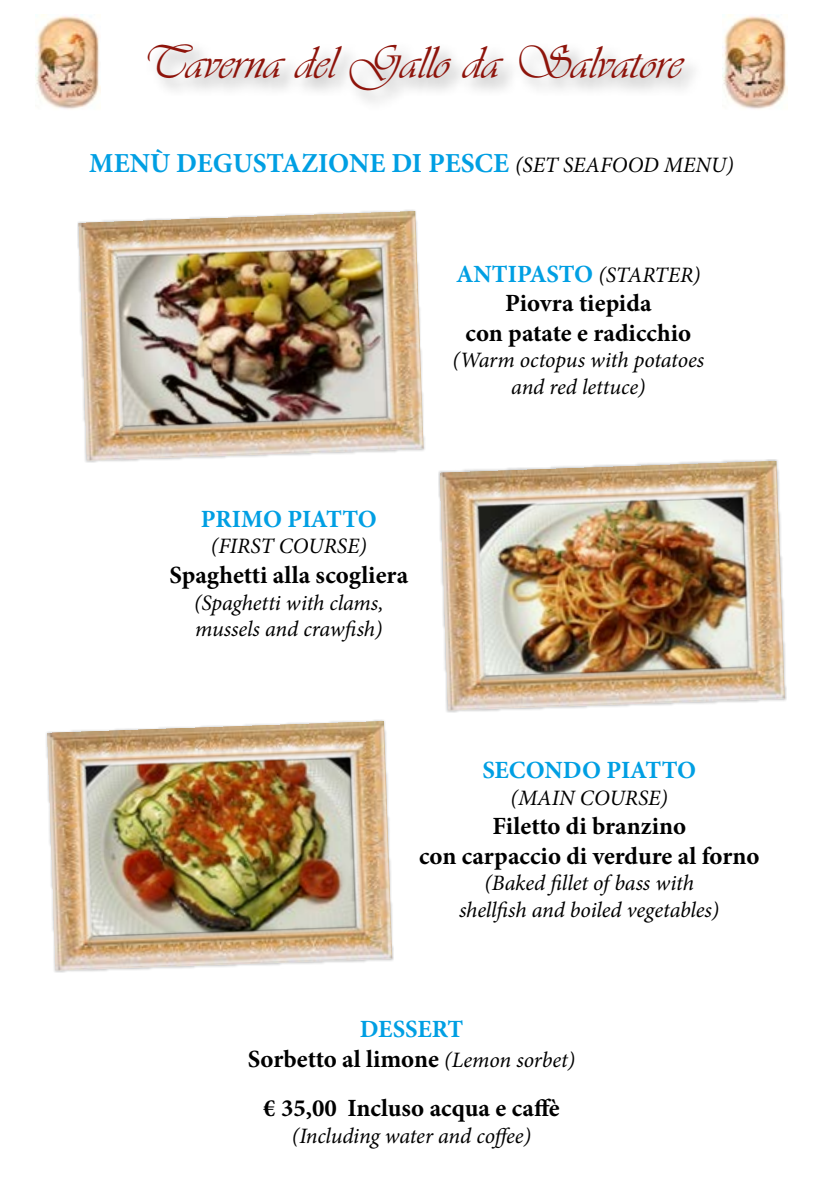
<style>
.page{position:relative;width:823px;height:1191px;background:#fff}
.page>*{position:absolute;margin:0;border:0;box-sizing:border-box;transform-origin:0 0}
.t1{font:48px "Vivaldi";color:#8e140b}
.t2{font:700 27.6px "Minion Pro";color:#009fe3}
.t3{font:700 24.8px/29.8px "Minion Pro";color:#000;text-align:center}
.t4{font:700 24.8px "Minion Pro";letter-spacing:-.005em;color:#009fe3}
.t5{font:italic 22px/26.4px "Minion Pro";letter-spacing:-.005em;color:#000;text-align:center}
.s1{font-weight:400;font-style:italic;font-size:22px;color:#000}
.s2{color:#009fe3}
.s3{font-weight:400;font-style:italic;font-size:22px}
</style>
<div class="page">
<div style="left:144px;top:40px;width:559px;height:72px;background:#000;opacity:.35"></div>
<img style="left:78px;top:211px;width:345px;height:250px">
<div style="left:438px;top:459px;width:348px;height:253px;background:#000;opacity:.25"></div>
<img style="left:439px;top:461px;width:345px;height:249px">
<div style="left:46px;top:719px;width:348px;height:253px;background:#000;opacity:.25"></div>
<img style="left:47px;top:721px;width:345px;height:249px">
<img style="left:35px;top:14px;width:65px;height:95px">
<img style="left:722px;top:14px;width:65px;height:95px">
<h1 class="t1" style="left:142px;top:30px;width:541px">Taverna del Gallo da Salvatore</h1>
<p class="t2" style="left:89px;top:143px;width:645px">MENÙ DEGUSTAZIONE DI PESCE <span class="s1">(SET SEAFOOD MENU)</span></p>
<p class="t4" style="left:200px;top:501px;width:177px">PRIMO PIATTO</p>
<p class="t5" style="left:211px;top:533px;width:157px">(FIRST COURSE)</p>
<p class="t3" style="left:169px;top:560px;width:240px">Spaghetti alla scogliera</p>
<p class="t5" style="left:194px;top:589px;width:191px;text-align:left">(Spaghetti with clams, mussels and crawfish)</p>
<p class="t3" style="left:456px;top:258px;width:246px"><span class="s2">ANTIPASTO</span> <span class="s3">(STARTER)<br></span>Piovra tiepida<br>con patate e radicchio</p>
<p class="t5" style="left:452px;top:347px;width:253px">(Warm octopus with potatoes and red lettuce)</p>
<p class="t4" style="left:482px;top:753px;width:215px">SECONDO PIATTO</p>
<p class="t5" style="left:510px;top:784px;width:159px">(MAIN COURSE)</p>
<p class="t3" style="left:419px;top:811px;width:341px">Filetto di branzino<br>con carpaccio di verdure al forno</p>
<p class="t5" style="left:459px;top:870px;width:261px">(Baked fillet of bass with shellfish and boiled vegetables)</p>
<p class="t3" style="left:247px;top:1014px;width:329px"><span class="s2">DESSERT<br></span>Sorbetto al limone <span class="s3">(Lemon sorbet)</span></p>
<p class="t3" style="left:263px;top:1093px;width:298px">€ 35,00 Incluso acqua e caffè</p>
<p class="t5" style="left:292px;top:1122px;width:240px">(Including water and coffee)</p>
</div>
